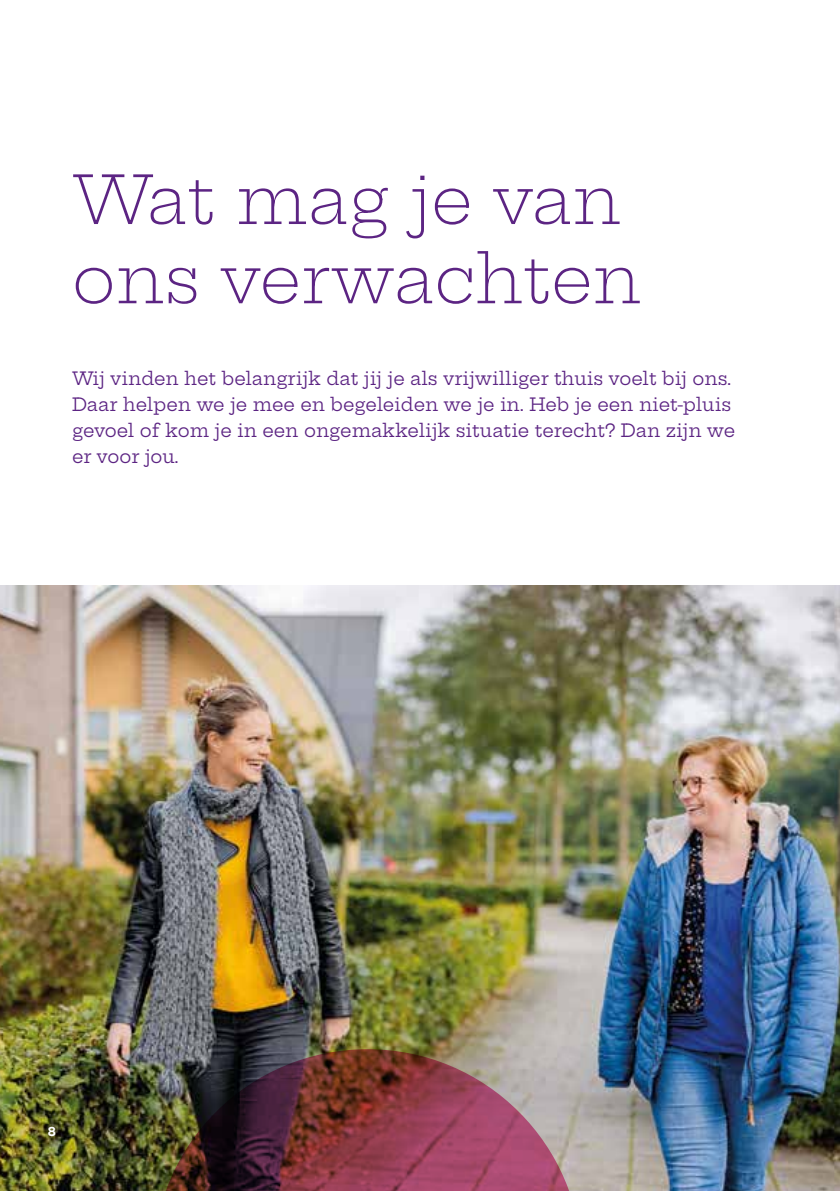
<style>
.page{position:relative;width:840px;height:1191px;background:#fff}
.page>*{position:absolute;margin:0;border:0;box-sizing:border-box;transform-origin:0 0}
.t1{font:300 66px/79.2px "Hepta Slab";color:#5c2483}
.t2{font:18px/26px "Hepta Slab";color:#5c2483}
.t3{font:700 12px "Hepta Slab";color:#fff}
</style>
<div class="page">
<img style="left:0;top:585px;width:839px;height:606px">
<img style="left:153px;top:1049px;width:428px;height:142px">
<h1 class="t1" style="left:72px;top:152px;width:570px">Wat mag je van ons verwachten</h1>
<p class="t2" style="left:72px;top:363px;width:664px">Wij vinden het belangrijk dat jij je als vrijwilliger thuis voelt bij ons.<br>Daar helpen we je mee en begeleiden we je in. Heb je een niet-pluis gevoel of kom je in een ongemakkelijk situatie terecht? Dan zijn we er voor jou.</p>
<p class="t3" style="left:48px;top:1121px;width:10px">8</p>
</div>
